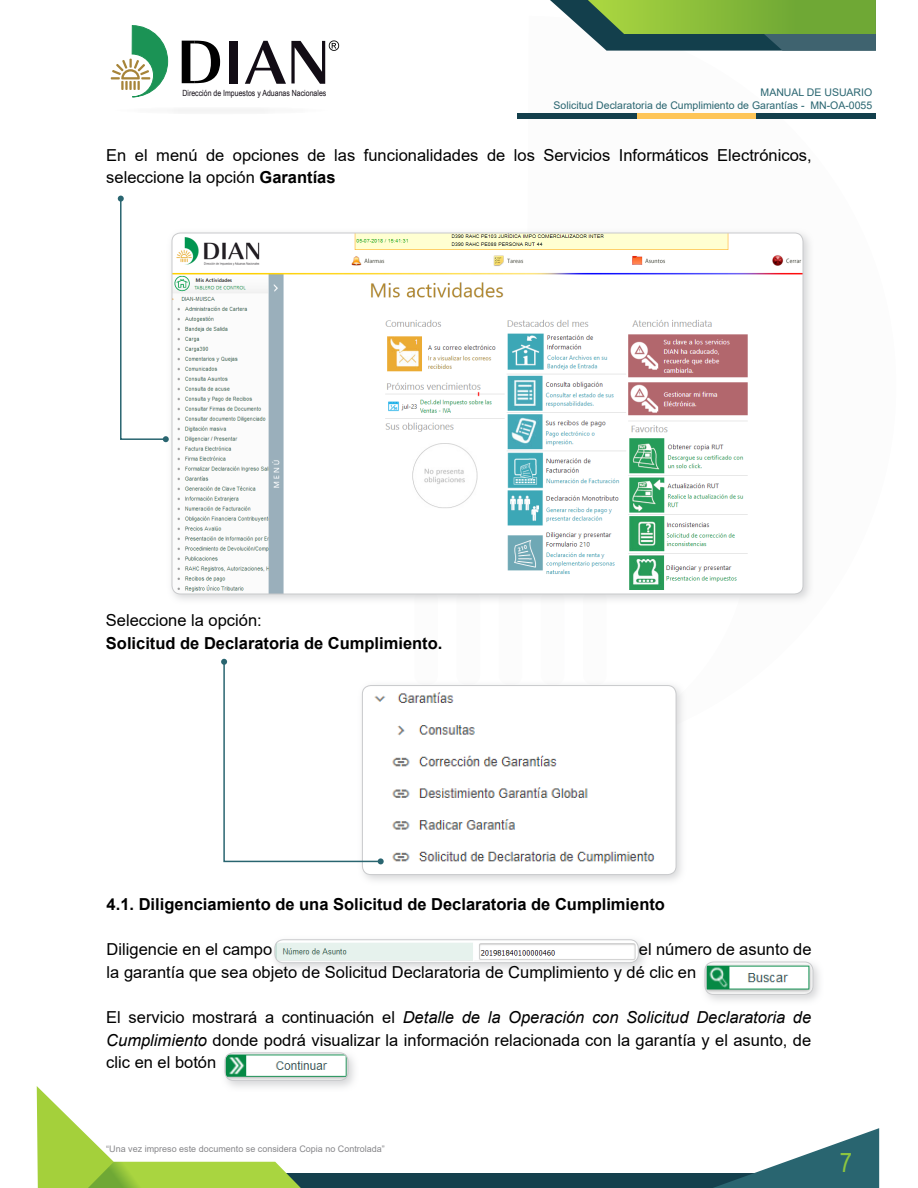
<style>
.page{position:relative;width:918px;height:1188px;background:#fff}
.page>*{position:absolute;margin:0;border:0;box-sizing:border-box;transform-origin:0 0}
.t1{font:27px "Arial Narrow";color:#8dc63f}
.t2{font:16.5px/22.5px "Arial";color:#000}
.t3{font:700 16.5px "Arial";color:#000}
.t4{font:10.5px/12.6px "Arial";color:#296570;text-align:right}
.t5{font:9px "Arial";color:#87878a}
.t6{font:8.55px "Arial Narrow";color:#120c15}
.s1{font-weight:700}
.s2{font-style:italic}
</style>
<div class="page">
<div style="left:229px;top:41px;width:8px;height:42px;background:#120c15"></div>
<svg style="left:182px;top:41px;width:38px;height:42px"></svg>
<svg style="left:111px;top:25px;width:57px;height:73px"></svg>
<svg style="left:245px;top:40px;width:94px;height:44px"></svg>
<div style="left:166px;top:228px;width:648px;height:377px;background:#c9cacc;opacity:.75"></div>
<img style="left:172px;top:233px;width:631px;height:361px">
<div style="left:270px;top:935px;width:379px;height:39px;background:#c9cacc;opacity:.75"></div>
<img style="left:275px;top:940px;width:363px;height:23px">
<div style="left:275px;top:940px;width:364px;height:23px;border:1px solid #c9cacc;border-radius:9px"></div>
<div style="left:699px;top:957px;width:125px;height:49px;background:#c9cacc;opacity:.75"></div>
<img style="left:705px;top:962px;width:108px;height:32px">
<div style="left:705px;top:962px;width:108px;height:33px;border:1px solid #c9cacc;border-radius:9px"></div>
<div style="left:256px;top:1173px;width:555px;height:15px;background:#14404d"></div>
<svg style="left:37px;top:1086px;width:264px;height:102px"></svg>
<svg style="left:714px;top:1128px;width:165px;height:60px"></svg>
<div style="left:517px;top:114px;width:120px;height:5px;background:#133f4c"></div>
<svg style="left:637px;top:114px;width:119px;height:5px"></svg>
<div style="left:756px;top:114px;width:120px;height:5px;background:#133f4c"></div>
<div style="left:111px;top:106px;width:220px;height:9px;background:#f8f8f8;border-radius:50%"></div>
<svg style="left:550px;top:0;width:326px;height:51px;background:#6b9655"></svg>
<div style="left:357px;top:680px;width:330px;height:206px;background:#c9cacc;opacity:.75"></div>
<img style="left:362px;top:686px;width:314px;height:189px">
<div style="left:362px;top:685px;width:314px;height:190px;border:1px solid #c9cacc;border-radius:9px"></div>
<div style="left:51px;top:9px;width:326px;height:115px;border:2px solid #fff;border-radius:9px"></div>
<svg style="left:118px;top:196px;width:51px;height:246px"></svg>
<svg style="left:221px;top:659px;width:163px;height:205px"></svg>
<div style="left:219px;top:1048px;width:140px;height:44px;background:#c9cacc;opacity:.75"></div>
<img style="left:225px;top:1053px;width:123px;height:27px">
<div style="left:225px;top:1053px;width:123px;height:28px;border:1px solid #c9cacc;border-radius:9px"></div>
<p class="t6" style="left:182px;top:86px;width:145px">Dirección de Impuestos y Aduanas Nacionales</p>
<p class="t4" style="left:554px;top:86px;width:320px">MANUAL DE USUARIO<br>Solicitud Declaratoria de Cumplimiento de Garantías - MN-OA-0055</p>
<p class="t2" style="left:106px;top:144px;width:707px">En el menú de opciones de las funcionalidades de los Servicios Informáticos Electrónicos, seleccione la opción <span class="s1">Garantías</span></p>
<p class="t2" style="left:106px;top:609px;width:157px">Seleccione la opción:</p>
<p class="t3" style="left:106px;top:631px;width:338px">Solicitud de Declaratoria de Cumplimiento.</p>
<p class="t3" style="left:107px;top:893px;width:560px">4.1. Diligenciamiento de una Solicitud de Declaratoria de Cumplimiento</p>
<p class="t2" style="left:107px;top:938px;width:167px">Diligencie en el campo</p>
<p class="t2" style="left:107px;top:938px;width:707px;text-indent:532px">el número de asunto de la garantía que sea objeto de Solicitud Declaratoria de Cumplimiento y dé clic en</p>
<p class="t2" style="left:106px;top:1006px;width:707px;text-align:justify">El servicio mostrará a continuación el <span class="s2">Detalle de la Operación con Solicitud Declaratoria de Cumplimiento</span> donde podrá visualizar la información relacionada con la garantía y el asunto, de clic en el botón</p>
<p class="t5" style="left:106px;top:1143px;width:280px">“Una vez impreso este documento se considera Copia no Controlada”</p>
<h1 class="t1" style="left:840px;top:1143px;width:14px">7</h1>
</div>
